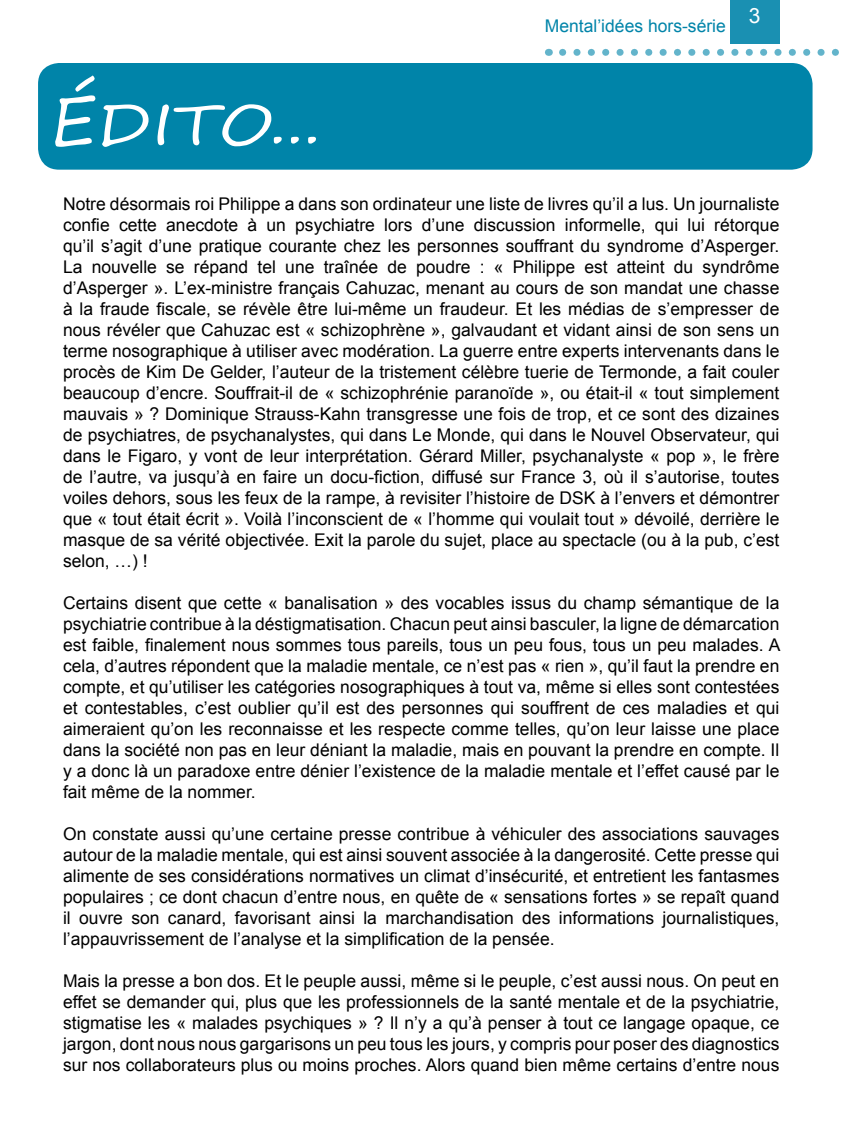
<style>
.page{position:relative;width:844px;height:1141px;background:#fff}
.page>*{position:absolute;margin:0;border:0;box-sizing:border-box;transform-origin:0 0}
.t1{font:56px "Segoe Print";color:#fff;scale:1.22 1}
.t2{font:21px "Arial";color:#fff}
.t3{font:17.5px/21px "Arial";color:#000;text-align:justify}
.t4{font:17.5px "Arial";color:#0084a9}
.s1{font-size:68.25px}
</style>
<div class="page">
<svg style="left:562px;top:49px;width:277px;height:7px"></svg>
<div style="left:729px;top:0;width:50px;height:43px;background:#1a90b2"></div>
<div style="left:38px;top:63px;width:774px;height:107px;background:#0084a9;border-radius:21px"></div>
<h1 class="t1" style="left:50px;top:74px;width:223px"><span class="s1">é</span>dito...</h1>
<p class="t4" style="left:544px;top:15px;width:182px">Mental’idées hors-série</p>
<p class="t2" style="left:748px;top:2px;width:13px">3</p>
<p class="t3" style="left:63px;top:193px;width:717px">Notre désormais roi Philippe a dans son ordinateur une liste de livres qu’il a lus. Un journaliste confie cette anecdote à un psychiatre lors d’une discussion informelle, qui lui rétorque qu’il s’agit d’une pratique courante chez les personnes souffrant du syndrome d’Asperger.<br>La nouvelle se répand tel une traînée de poudre : « Philippe est atteint du syndrôme d’Asperger ». L’ex-ministre français Cahuzac, menant au cours de son mandat une chasse à la fraude fiscale, se révèle être lui-même un fraudeur. Et les médias de s’empresser de nous révéler que Cahuzac est « schizophrène », galvaudant et vidant ainsi de son sens un terme nosographique à utiliser avec modération. La guerre entre experts intervenants dans le procès de Kim De Gelder, l’auteur de la tristement célèbre tuerie de Termonde, a fait couler beaucoup d’encre. Souffrait-il de « schizophrénie paranoïde », ou était-il « tout simplement mauvais » ? Dominique Strauss-Kahn transgresse une fois de trop, et ce sont des dizaines de psychiatres, de psychanalystes, qui dans Le Monde, qui dans le Nouvel Observateur, qui dans le Figaro, y vont de leur interprétation. Gérard Miller, psychanalyste « pop », le frère de l’autre, va jusqu’à en faire un docu-fiction, diffusé sur France 3, où il s’autorise, toutes voiles dehors, sous les feux de la rampe, à revisiter l’histoire de DSK à l’envers et démontrer que « tout était écrit ». Voilà l’inconscient de « l’homme qui voulait tout » dévoilé, derrière le masque de sa vérité objectivée. Exit la parole du sujet, place au spectacle (ou à la pub, c’est selon, …) !</p>
<p class="t3" style="left:63px;top:592px;width:718px">Certains disent que cette « banalisation » des vocables issus du champ sémantique de la psychiatrie contribue à la déstigmatisation. Chacun peut ainsi basculer, la ligne de démarcation est faible, finalement nous sommes tous pareils, tous un peu fous, tous un peu malades. A cela, d’autres répondent que la maladie mentale, ce n’est pas « rien », qu’il faut la prendre en compte, et qu’utiliser les catégories nosographiques à tout va, même si elles sont contestées et contestables, c’est oublier qu’il est des personnes qui souffrent de ces maladies et qui aimeraient qu’on les reconnaisse et les respecte comme telles, qu’on leur laisse une place dans la société non pas en leur déniant la maladie, mais en pouvant la prendre en compte. Il y a donc là un paradoxe entre dénier l’existence de la maladie mentale et l’effet causé par le fait même de la nommer.</p>
<p class="t3" style="left:63px;top:823px;width:717px">On constate aussi qu’une certaine presse contribue à véhiculer des associations sauvages autour de la maladie mentale, qui est ainsi souvent associée à la dangerosité. Cette presse qui alimente de ses considérations normatives un climat d’insécurité, et entretient les fantasmes populaires ; ce dont chacun d’entre nous, en quête de « sensations fortes » se repaît quand il ouvre son canard, favorisant ainsi la marchandisation des informations journalistiques, l’appauvrissement de l’analyse et la simplification de la pensée.</p>
<p class="t3" style="left:63px;top:970px;width:717px">Mais la presse a bon dos. Et le peuple aussi, même si le peuple, c’est aussi nous. On peut en effet se demander qui, plus que les professionnels de la santé mentale et de la psychiatrie, stigmatise les « malades psychiques » ? Il n’y a qu’à penser à tout ce langage opaque, ce jargon, dont nous nous gargarisons un peu tous les jours, y compris pour poser des diagnostics sur nos collaborateurs plus ou moins proches. Alors quand bien même certains d’entre nous</p>
</div>
